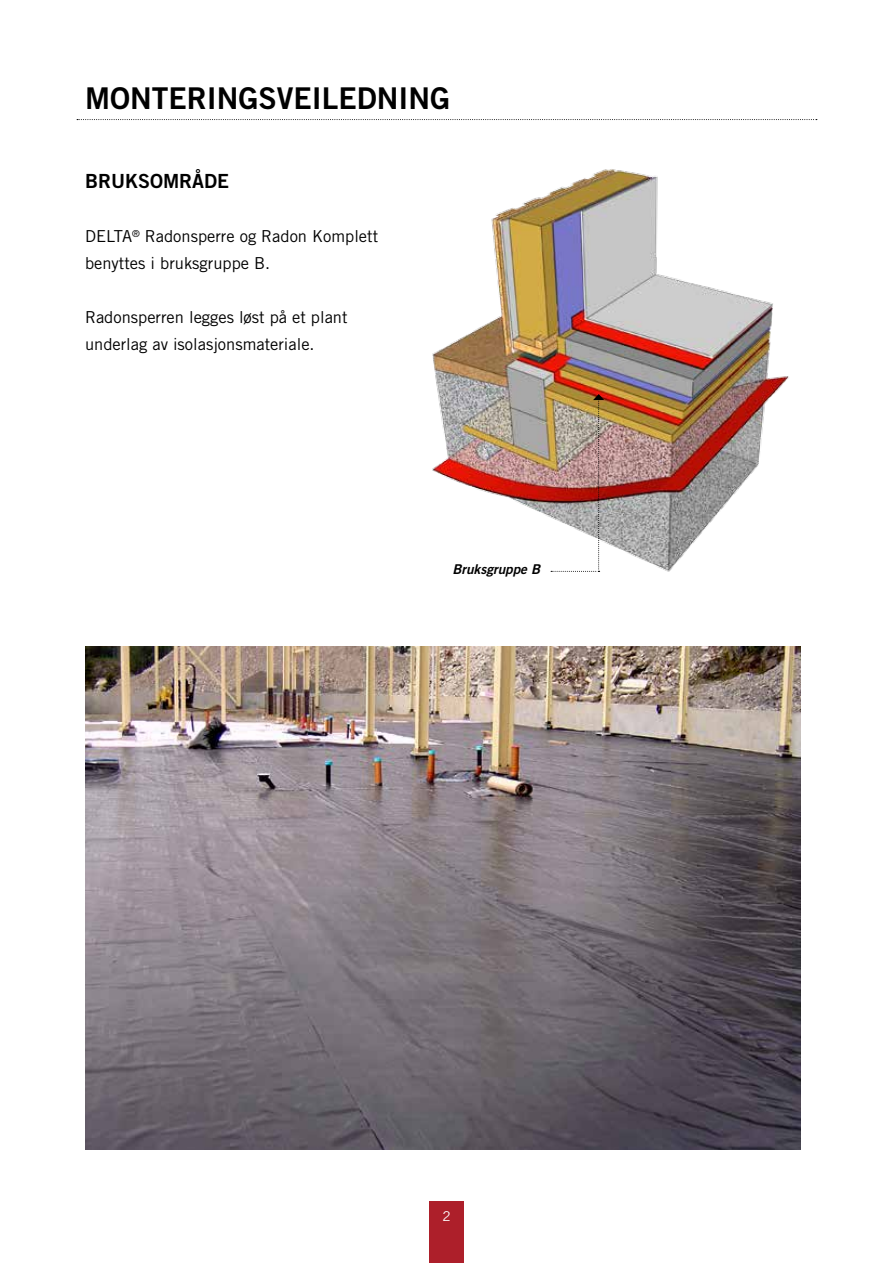
<style>
.page{position:relative;width:893px;height:1263px;background:#fff}
.page>*{position:absolute;margin:0;border:0;box-sizing:border-box;transform-origin:0 0}
.t1{font:30px "Trade Gothic Bold Two";color:#000}
.t2{font:19.5px "Trade Gothic Bold Two";color:#000}
.t3{font:16.5px/27px "Trade Gothic";color:#000}
.t4{font:italic 13.5px "Trade Gothic Bold Two";color:#000}
.t5{font:13.5px "Trade Gothic";color:#fff}
</style>
<div class="page">
<svg style="left:77px;top:119px;width:740px;height:1px"></svg>
<img style="left:432px;top:169px;width:357px;height:403px">
<img style="left:551px;top:394px;width:53px;height:178px">
<div style="left:429px;top:1202px;width:34px;height:61px;background:#ad1f2a"></div>
<img style="left:85px;top:646px;width:716px;height:503px">
<h1 class="t1" style="left:85px;top:80px;width:364px">MONTERINGSVEILEDNING</h1>
<p class="t2" style="left:85px;top:169px;width:146px">BRUKSOMRÅDE</p>
<p class="t3" style="left:85px;top:223px;width:295px">DELTA<sup>®</sup> Radonsperre og Radon Komplett benyttes i bruksgruppe B.</p>
<p class="t3" style="left:85px;top:304px;width:264px">Radonsperren legges løst på et plant underlag av isolasjonsmateriale.</p>
<p class="t4" style="left:453px;top:561px;width:89px">Bruksgruppe B</p>
<p class="t5" style="left:442px;top:1208px;width:10px">2</p>
</div>
